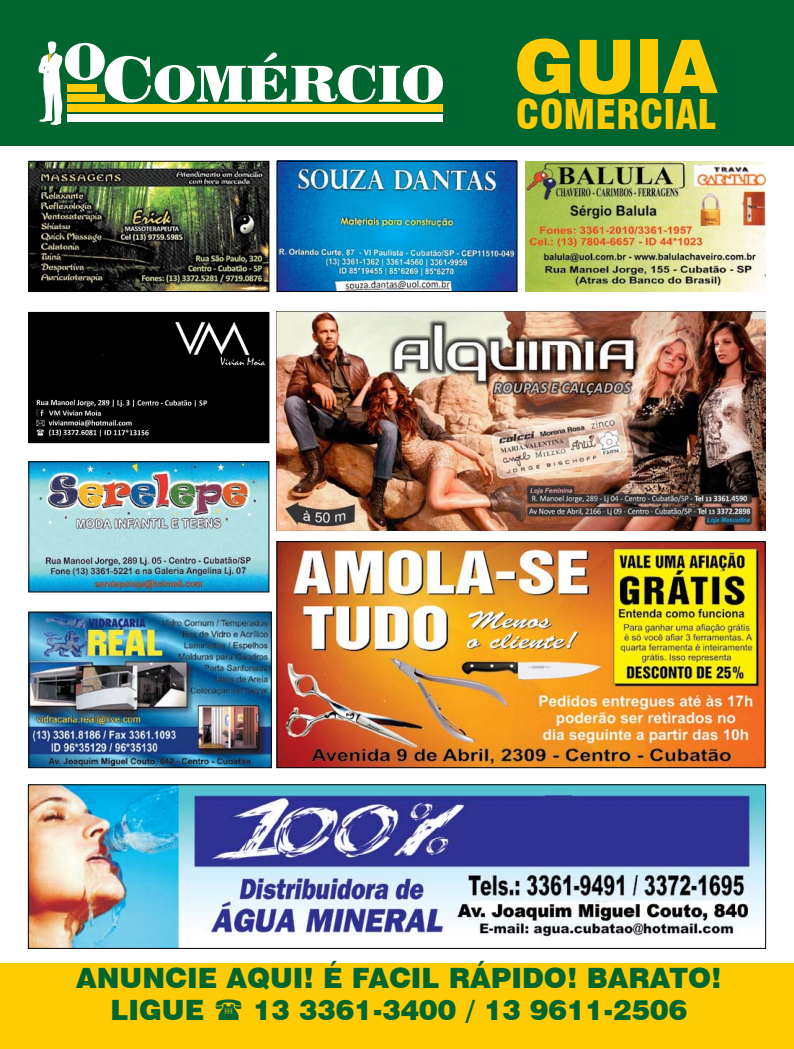
<style>
.page{position:relative;width:794px;height:1049px;background:#fff}
.page>*{position:absolute;margin:0;border:0;box-sizing:border-box;transform-origin:0 0}
.t1{font:900 74px "Swiss 721 BT";color:#ffcb05}
.t2{font:900 condensed 40px "Swiss 721 BT";color:#ffcb05}
.t3{font:900 28px/31.5px "Swiss 721 BT";color:#00652e}
</style>
<div class="page">
<div style="left:0;top:0;width:794px;height:145px;background:#00652e"></div>
<svg style="left:38px;top:41px;width:405px;height:84px"></svg>
<img style="left:278px;top:163px;width:237px;height:127px">
<img style="left:526px;top:162px;width:239px;height:129px">
<img style="left:276px;top:312px;width:489px;height:219px">
<img style="left:30px;top:163px;width:237px;height:127px">
<div style="left:28px;top:161px;width:241px;height:131px;border:1px solid #000"></div>
<div style="left:276px;top:161px;width:241px;height:131px;border:1px solid #000"></div>
<img style="left:30px;top:314px;width:237px;height:127px">
<div style="left:28px;top:312px;width:241px;height:131px;border:1px solid #000"></div>
<img style="left:30px;top:463px;width:237px;height:127px">
<div style="left:28px;top:461px;width:241px;height:131px;border:1px solid #000"></div>
<img style="left:278px;top:543px;width:485px;height:223px">
<div style="left:276px;top:541px;width:489px;height:227px;border:1px solid #000"></div>
<img style="left:30px;top:786px;width:734px;height:161px">
<div style="left:28px;top:784px;width:738px;height:165px;border:1px solid #000"></div>
<img style="left:30px;top:613px;width:240px;height:153px">
<div style="left:28px;top:611px;width:244px;height:157px;border:1px solid #000"></div>
<div style="left:0;top:963px;width:794px;height:86px;background:#ffcb05"></div>
<h1 class="t1" style="left:514px;top:22px;width:205px">GUIA</h1>
<h2 class="t2" style="left:516px;top:91px;width:202px">COMERCIAL</h2>
<p class="t3" style="left:111px;top:962px;width:612px;text-indent:-34px">ANUNCIE AQUI! É FACIL RÁPIDO! BARATO!<br>LIGUE</p>
<p class="t3" style="left:253px;top:994px;width:435px">13 3361-3400 / 13 9611-2506</p>
</div>
